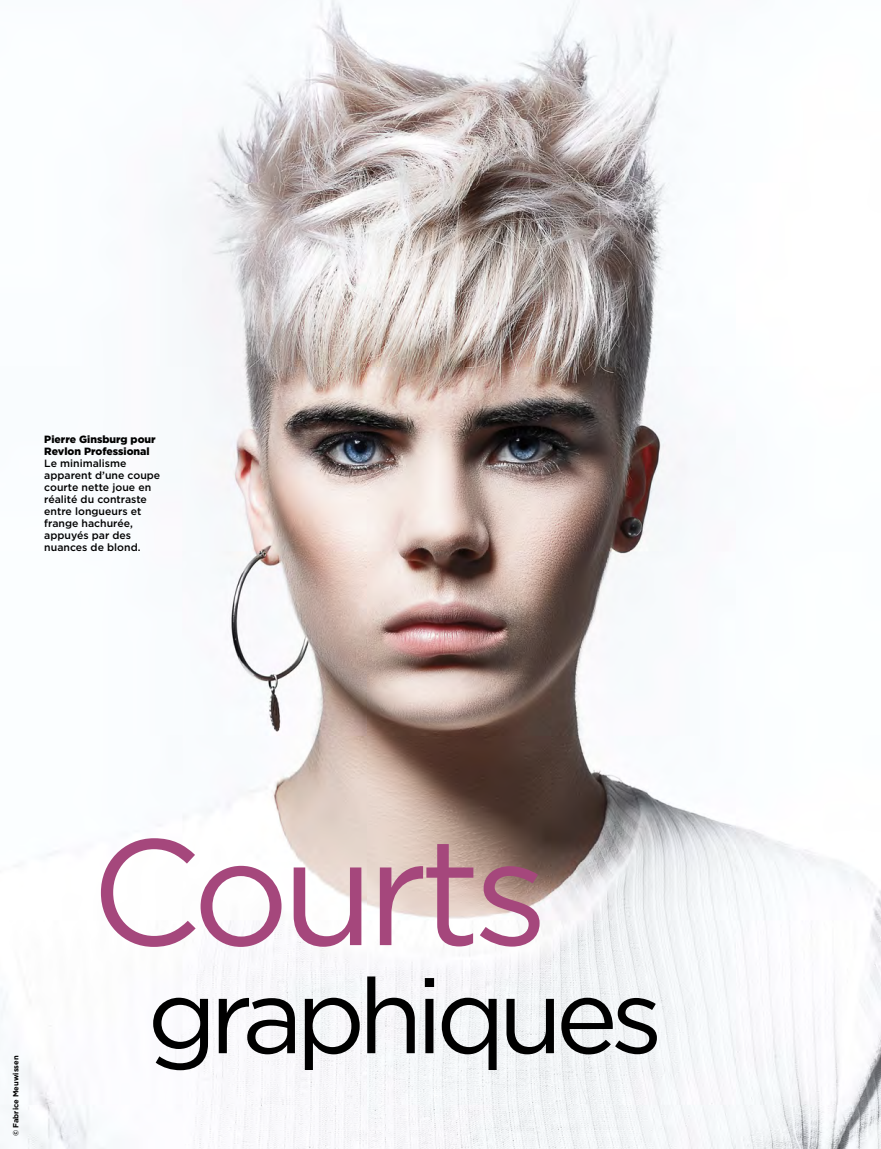
<style>
.page{position:relative;width:881px;height:1149px;background:#fff}
.page>*{position:absolute;margin:0;border:0;box-sizing:border-box;transform-origin:0 0}
.t1{font:150px "Gotham";letter-spacing:-.05em;color:#a5477c}
.t2{font:105px "Gotham";letter-spacing:-.07em;color:#000}
.t3{font:500 10.5px/12px "Gotham";color:#000}
.t4{font:900 10.5px/12px "Gotham";color:#000}
.t5{font:700 7.5px "Gotham";letter-spacing:.005em;color:#000}
</style>
<div class="page">
<img style="left:0;top:0;width:880px;height:1148px">
<p class="t4" style="left:44px;top:433px;width:113px">Pierre Ginsburg pour<br>Revlon Professional</p>
<p class="t3" style="left:44px;top:457px;width:117px">Le minimalisme apparent d’une coupe courte nette joue en réalité du contraste entre longueurs et frange hachurée, appuyés par des nuances de blond.</p>
<p class="t5" style="left:11px;top:1135px;width:82px;rotate:-90deg">© Fabrice Meuwissen</p>
<h1 class="t1" style="left:91px;top:795px;width:459px">Courts</h1>
<h2 class="t2" style="left:147px;top:948px;width:517px">graphiques</h2>
</div>
